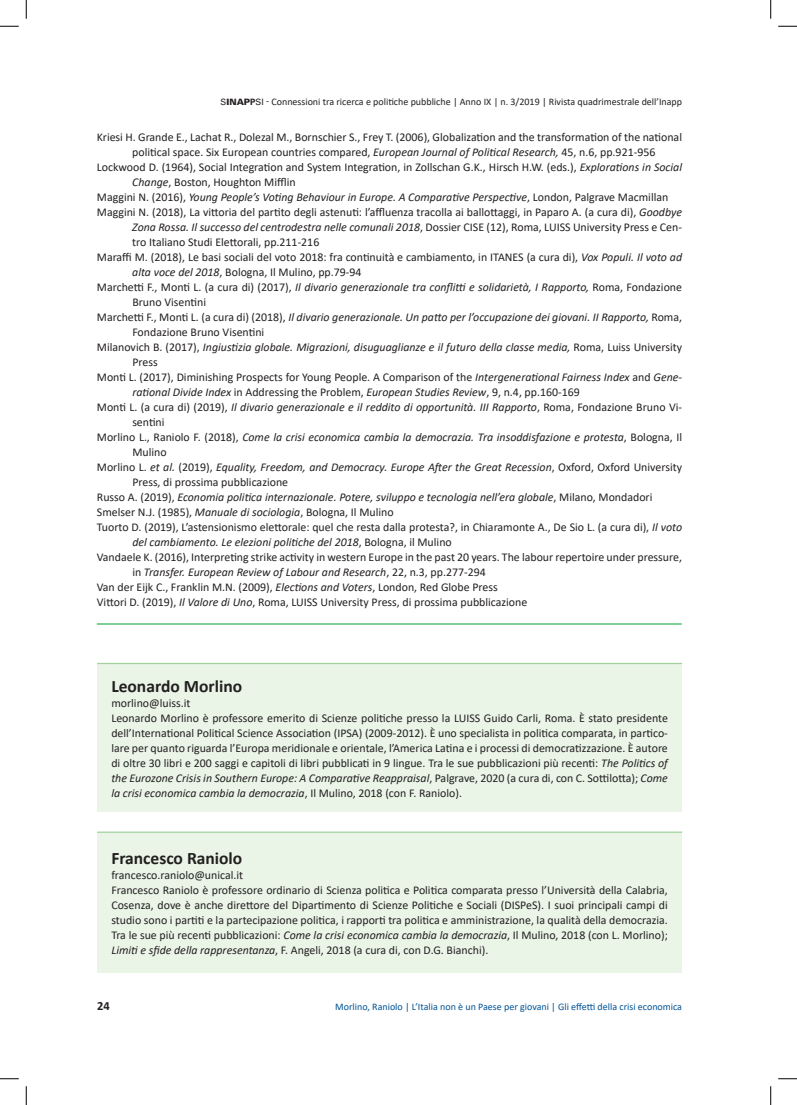
<style>
.page{position:relative;width:797px;height:1105px;background:#fff}
.page>*{position:absolute;margin:0;border:0;box-sizing:border-box;transform-origin:0 0}
.t1{font:700 17.5px "Calibri";color:#231f20}
.t2{font:700 12.5px "Calibri";color:#231f20}
.t3{font:11.88px/15px "Calibri";color:#231f20}
.t4{font:italic 11.88px "Calibri";color:#231f20}
.t5{font:10px "Calibri";color:#231f20}
.t6{font:10px "Calibri";color:#015396}
.s1{font-family:"Univers LT";font-size:8.75px}
.s2{font-family:"Univers LT";font-weight:900;font-size:8.75px}
.s3{font-family:"Univers LT";font-weight:700;font-size:8.75px}
.s4{font-style:italic}
.s5{font-style:normal}
</style>
<div class="page">
<hr style="left:97px;top:623px;width:584px;height:2px;background:#30b45c">
<div style="left:97px;top:664px;width:585px;height:147px;background:#eaf5e8"></div>
<div style="left:97px;top:831px;width:585px;height:141px;background:#eaf5e8"></div>
<hr style="left:97px;top:831px;width:585px;height:2px;background:#a1d29c">
<hr style="left:97px;top:663px;width:585px;height:1px;background:#a1d29c">
<svg style="left:0;top:25px;width:19px;height:2px"></svg>
<svg style="left:778px;top:25px;width:19px;height:2px"></svg>
<svg style="left:0;top:1078px;width:19px;height:1px"></svg>
<svg style="left:778px;top:1078px;width:19px;height:1px"></svg>
<svg style="left:25px;top:0;width:2px;height:19px"></svg>
<svg style="left:25px;top:1086px;width:2px;height:19px"></svg>
<svg style="left:770px;top:0;width:1px;height:19px"></svg>
<svg style="left:770px;top:1086px;width:1px;height:19px"></svg>
<p class="t5" style="left:221px;top:94px;width:463px"><span class="s1">S</span><span class="s2">INAP</span><span class="s3">P</span><span class="s1">SI</span> - Connessioni tra ricerca e politiche pubbliche | Anno IX | n. 3/2019 | Rivista quadrimestrale dell’Inapp</p>
<p class="t3" style="left:97px;top:130px;width:586px">Kriesi H. Grande E., Lachat R., Dolezal M., Bornschier S., Frey T. (2006), Globalization and the transformation of the national</p>
<p class="t3" style="left:132px;top:145px;width:524px">political space. Six European countries compared, <span class="s4">European Journal of Political Research,</span> 45, n.6, pp.921-956</p>
<p class="t3" style="left:97px;top:160px;width:586px">Lockwood D. (1964), Social Integration and System Integration, in Zollschan G.K., Hirsch H.W. (eds.), <span class="s4">Explorations in Social</span></p>
<p class="t3" style="left:132px;top:175px;width:165px"><span class="s4">Change</span>, Boston, Houghton Mifflin</p>
<p class="t4" style="left:97px;top:189px;width:573px"><span class="s5">Maggini N. (2016),</span> Young People’s Voting Behaviour in Europe. A Comparative Perspective<span class="s5">, London, Palgrave Macmillan</span></p>
<p class="t3" style="left:97px;top:205px;width:586px">Maggini N. (2018), La vittoria del partito degli astenuti: l’affluenza tracolla ai ballottaggi, in Paparo A. (a cura di), <span class="s4">Goodbye</span></p>
<p class="t4" style="left:132px;top:219px;width:551px">Zona Rossa. Il successo del centrodestra nelle comunali 2018<span class="s5">, Dossier CISE (12), Roma, LUISS University Press e Cen-</span></p>
<p class="t3" style="left:132px;top:235px;width:188px">tro Italiano Studi Elettorali, pp.211-216</p>
<p class="t3" style="left:97px;top:250px;width:586px">Maraffi M. (2018), Le basi sociali del voto 2018: fra continuità e cambiamento, in ITANES (a cura di), <span class="s4">Vox Populi. Il voto ad</span></p>
<p class="t3" style="left:132px;top:265px;width:231px"><span class="s4">alta voce del 2018</span>, Bologna, Il Mulino, pp.79-94</p>
<p class="t4" style="left:97px;top:279px;width:586px"><span class="s5">Marchetti F., Monti L. (a cura di) (2017),</span> Il divario generazionale tra conflitti e solidarietà, I Rapporto, <span class="s5">Roma, Fondazione</span></p>
<p class="t3" style="left:132px;top:295px;width:75px">Bruno Visentini</p>
<p class="t4" style="left:97px;top:309px;width:586px"><span class="s5">Marchetti F., Monti L. (a cura di) (2018),</span> Il divario generazionale. Un patto per l’occupazione dei giovani. II Rapporto, <span class="s5">Roma,</span></p>
<p class="t3" style="left:132px;top:325px;width:133px">Fondazione Bruno Visentini</p>
<p class="t4" style="left:97px;top:339px;width:586px"><span class="s5">Milanovich B. (2017),</span> Ingiustizia globale. Migrazioni, disuguaglianze e il futuro della classe media, <span class="s5">Roma, Luiss University</span></p>
<p class="t3" style="left:132px;top:355px;width:27px">Press</p>
<p class="t3" style="left:97px;top:370px;width:586px">Monti L. (2017), Diminishing Prospects for Young People. A Comparison of the <span class="s4">Intergenerational Fairness Index</span> and <span class="s4">Gene-</span></p>
<p class="t4" style="left:132px;top:384px;width:449px">rational Divide Index <span class="s5">in Addressing the Problem,</span> European Studies Review<span class="s5">, 9, n.4, pp.160-169</span></p>
<p class="t4" style="left:97px;top:399px;width:586px"><span class="s5">Monti L. (a cura di) (2019),</span> Il divario generazionale e il reddito di opportunità. III Rapporto<span class="s5">, Roma, Fondazione Bruno Vi-</span></p>
<p class="t3" style="left:132px;top:415px;width:34px">sentini</p>
<p class="t4" style="left:97px;top:429px;width:586px"><span class="s5">Morlino L., Raniolo F. (2018),</span> Come la crisi economica cambia la democrazia. Tra insoddisfazione e protesta<span class="s5">, Bologna, Il</span></p>
<p class="t3" style="left:132px;top:445px;width:36px">Mulino</p>
<p class="t4" style="left:97px;top:459px;width:586px"><span class="s5">Morlino L.</span> et al. <span class="s5">(2019),</span> Equality, Freedom, and Democracy. Europe After the Great Recession<span class="s5">, Oxford, Oxford University</span></p>
<p class="t3" style="left:132px;top:475px;width:157px">Press, di prossima pubblicazione</p>
<p class="t4" style="left:97px;top:489px;width:557px"><span class="s5">Russo A. (2019),</span> Economia politica internazionale. Potere, sviluppo e tecnologia nell’era globale<span class="s5">, Milano, Mondadori</span></p>
<p class="t3" style="left:97px;top:505px;width:298px">Smelser N.J. (1985), <span class="s4">Manuale di sociologia</span>, Bologna, Il Mulino</p>
<p class="t3" style="left:97px;top:520px;width:586px">Tuorto D. (2019), L’astensionismo elettorale: quel che resta dalla protesta?, in Chiaramonte A., De Sio L. (a cura di), <span class="s4">Il voto</span></p>
<p class="t4" style="left:132px;top:534px;width:321px">del cambiamento. Le elezioni politiche del 2018<span class="s5">, Bologna, il Mulino</span></p>
<p class="t3" style="left:97px;top:550px;width:586px">Vandaele K. (2016), Interpreting strike activity in western Europe in the past 20 years. The labour repertoire under pressure,</p>
<p class="t4" style="left:132px;top:564px;width:355px"><span class="s5">in</span> Transfer. European Review of Labour and Research<span class="s5">, 22, n.3, pp.277-294</span></p>
<p class="t3" style="left:97px;top:580px;width:402px">Van der Eijk C., Franklin M.N. (2009), <span class="s4">Elections and Voters</span>, London, Red Globe Press</p>
<p class="t3" style="left:97px;top:595px;width:432px">Vittori D. (2019), <span class="s4">Il Valore di Uno</span>, Roma, LUISS University Press, di prossima pubblicazione</p>
<h1 class="t1" style="left:111px;top:673px;width:132px">Leonardo Morlino</h1>
<p class="t3" style="left:111px;top:695px;width:558px">morlino@luiss.it<br>Leonardo Morlino è professore emerito di Scienze politiche presso la LUISS Guido Carli, Roma. È stato presidente dell’International Political Science Association (IPSA) (2009-2012). È uno specialista in politica comparata, in partico&shy;lare per quanto riguarda l’Europa meridionale e orientale, l’America Latina e i processi di democratizzazione. È autore di oltre 30 libri e 200 saggi e capitoli di libri pubblicati in 9 lingue. Tra le sue pubblicazioni più recenti: <span class="s4">The Politics of the Eurozone Crisis in Southern Europe: A Comparative Reappraisal</span>, Palgrave, 2020 (a cura di, con C. Sottilotta); <span class="s4">Come la crisi economica cambia la democrazia</span>, Il Mulino, 2018 (con F. Raniolo).</p>
<h1 class="t1" style="left:111px;top:845px;width:132px">Francesco Raniolo</h1>
<p class="t3" style="left:111px;top:867px;width:558px">francesco.raniolo@unical.it<br>Francesco Raniolo è professore ordinario di Scienza politica e Politica comparata presso l’Università della Calabria, Cosenza, dove è anche direttore del Dipartimento di Scienze Politiche e Sociali (DISPeS). I suoi principali campi di studio sono i partiti e la partecipazione politica, i rapporti tra politica e amministrazione, la qualità della democrazia.<br>Tra le sue più recenti pubblicazioni: <span class="s4">Come la crisi economica cambia la democrazia</span>, Il Mulino, 2018 (con L. Morlino); <span class="s4">Limiti e sfide della rappresentanza</span>, F. Angeli, 2018 (a cura di, con D.G. Bianchi).</p>
<p class="t2" style="left:97px;top:997px;width:14px">24</p>
<p class="t6" style="left:335px;top:1000px;width:348px">Morlino, Raniolo | L’Italia non è un Paese per giovani | Gli effetti della crisi economica</p>
</div>
